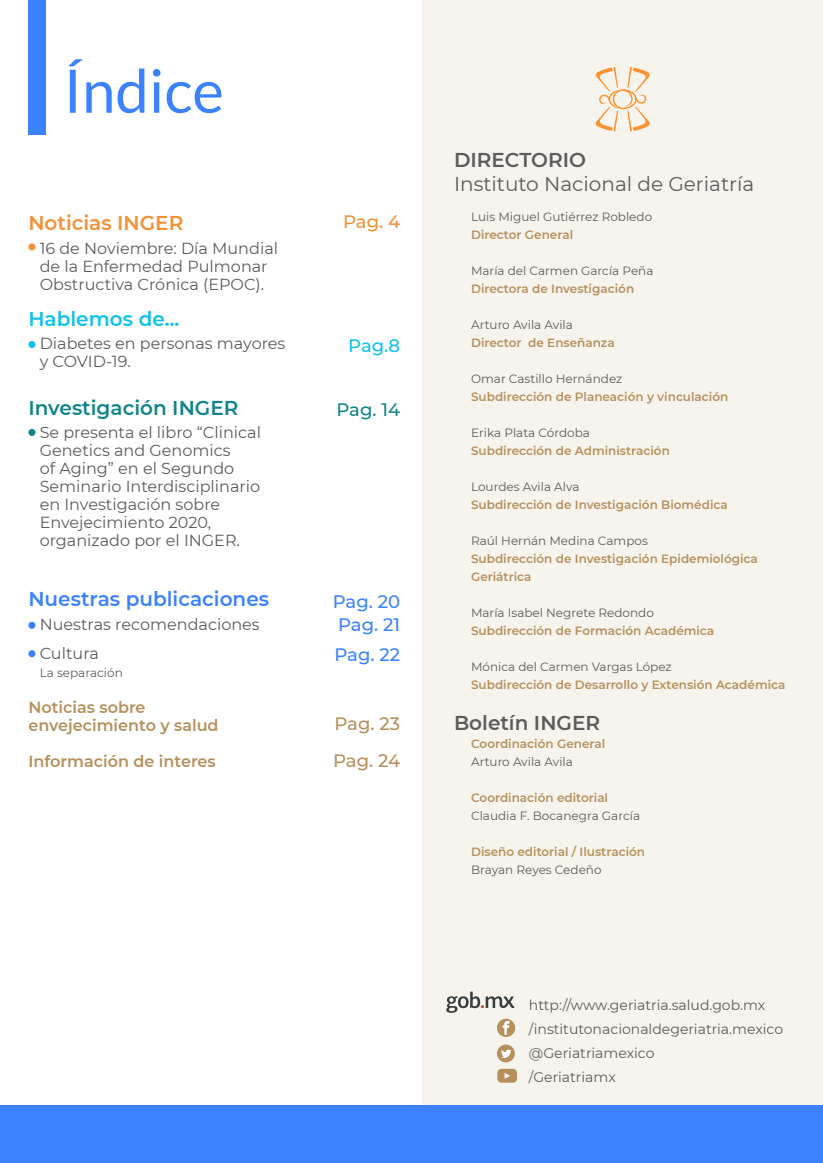
<style>
.page{position:relative;width:823px;height:1163px;background:#fff}
.page>*{position:absolute;margin:0;border:0;box-sizing:border-box;transform-origin:0 0}
.t1{font:60px "Lato";color:#3c82ff}
.t2{font:20px "Montserrat";color:#5c5c5c}
.t3{font:600 20px "Montserrat";color:#5c5c5c}
.t4{font:600 20px "Montserrat";color:#3c82ff}
.t5{font:600 20px "Montserrat";color:#128489}
.t6{font:600 20px "Montserrat";color:#f49036}
.t7{font:600 20px "Montserrat";color:#0fc1ee}
.t8{font:500 18px "Montserrat";color:#3c82ff}
.t9{font:500 18px "Montserrat";letter-spacing:-.005em;color:#b6905b}
.t10{font:500 18px "Montserrat";color:#128489}
.t11{font:500 18px "Montserrat";color:#f49036}
.t12{font:500 18px "Montserrat";color:#0fc1ee}
.t13{font:16px/18px "Montserrat";color:#5c5c5c}
.t14{font:600 16px/18px "Montserrat";color:#b6905b}
.t15{font:14px "Montserrat";color:#5c5c5c}
.t16{font:600 12px/18px "Montserrat";color:#b6905b}
.t17{font:12px "Montserrat";color:#5c5c5c}
</style>
<div class="page">
<div style="left:422px;top:0;width:400px;height:1106px;background:#f7f4ee"></div>
<div style="left:0;top:1105px;width:822px;height:57px;background:#3c82ff"></div>
<svg style="left:446px;top:991px;width:68px;height:21px"></svg>
<svg style="left:496px;top:1018px;width:19px;height:18px"></svg>
<svg style="left:502px;top:1020px;width:7px;height:14px"></svg>
<svg style="left:496px;top:1044px;width:18px;height:18px"></svg>
<svg style="left:500px;top:1049px;width:11px;height:8px"></svg>
<svg style="left:497px;top:1068px;width:19px;height:14px"></svg>
<div style="left:28px;top:0;width:18px;height:135px;background:#3c82ff"></div>
<div style="left:28px;top:243px;width:7px;height:7px;background:#f49036;border-radius:50%"></div>
<div style="left:28px;top:341px;width:7px;height:7px;background:#0fc1ee;border-radius:50%"></div>
<div style="left:28px;top:429px;width:7px;height:7px;background:#128489;border-radius:50%"></div>
<div style="left:28px;top:621px;width:7px;height:7px;background:#3c82ff;border-radius:50%"></div>
<div style="left:28px;top:650px;width:7px;height:7px;background:#3c82ff;border-radius:50%"></div>
<svg style="left:595px;top:67px;width:54px;height:64px"></svg>
<p class="t1" style="left:63px;top:58px;width:162px">Índice</p>
<p class="t6" style="left:28px;top:208px;width:156px">Noticias INGER</p>
<p class="t11" style="left:343px;top:209px;width:58px">Pag. 4</p>
<p class="t13" style="left:40px;top:238px;width:240px">16 de Noviembre: Día Mundial de la Enfermedad Pulmonar<br>Obstructiva Crónica (EPOC).</p>
<p class="t7" style="left:28px;top:304px;width:152px">Hablemos de...</p>
<p class="t13" style="left:40px;top:334px;width:247px">Diabetes en personas mayores y COVID-19.</p>
<p class="t5" style="left:28px;top:393px;width:211px">Investigación INGER</p>
<p class="t13" style="left:40px;top:423px;width:223px">Se presenta el libro “Clinical<br>Genetics and Genomics<br>of Aging” en el Segundo<br>Seminario Interdisciplinario en Investigación sobre<br>Envejecimiento 2020, organizado por el INGER.</p>
<p class="t12" style="left:348px;top:332px;width:53px">Pag.8</p>
<p class="t10" style="left:336px;top:397px;width:65px">Pag. 14</p>
<p class="t4" style="left:28px;top:584px;width:242px">Nuestras publicaciones</p>
<p class="t13" style="left:40px;top:614px;width:221px">Nuestras recomendaciones</p>
<p class="t13" style="left:40px;top:643px;width:61px">Cultura</p>
<p class="t17" style="left:40px;top:664px;width:85px">La separación</p>
<p class="t14" style="left:28px;top:697px;width:192px">Noticias sobre envejecimiento y salud</p>
<p class="t14" style="left:28px;top:751px;width:189px">Información de interes</p>
<p class="t8" style="left:333px;top:588px;width:69px">Pag. 20</p>
<p class="t8" style="left:338px;top:612px;width:63px">Pag. 21</p>
<p class="t8" style="left:334px;top:641px;width:67px">Pag. 22</p>
<p class="t9" style="left:334px;top:711px;width:67px">Pag. 23</p>
<p class="t9" style="left:333px;top:747px;width:68px">Pag. 24</p>
<p class="t3" style="left:454px;top:146px;width:133px">DIRECTORIO</p>
<p class="t2" style="left:454px;top:170px;width:301px">Instituto Nacional de Geriatría</p>
<p class="t17" style="left:471px;top:208px;width:182px">Luis Miguel Gutiérrez Robledo</p>
<p class="t16" style="left:471px;top:225px;width:103px">Director General</p>
<p class="t17" style="left:471px;top:262px;width:184px">María del Carmen García Peña</p>
<p class="t16" style="left:471px;top:279px;width:164px">Directora de Investigación</p>
<p class="t17" style="left:471px;top:316px;width:103px">Arturo Avila Avila</p>
<p class="t16" style="left:471px;top:333px;width:145px">Director de Enseñanza</p>
<p class="t17" style="left:471px;top:370px;width:153px">Omar Castillo Hernández</p>
<p class="t16" style="left:471px;top:387px;width:259px">Subdirección de Planeación y vinculación</p>
<p class="t17" style="left:471px;top:424px;width:120px">Erika Plata Córdoba</p>
<p class="t16" style="left:471px;top:441px;width:200px">Subdirección de Administración</p>
<p class="t17" style="left:471px;top:478px;width:110px">Lourdes Avila Alva</p>
<p class="t16" style="left:471px;top:495px;width:258px">Subdirección de Investigación Biomédica</p>
<p class="t17" style="left:471px;top:532px;width:178px">Raúl Hernán Medina Campos</p>
<p class="t16" style="left:471px;top:549px;width:288px">Subdirección de Investigación Epidemiológica<br>Geriátrica</p>
<p class="t17" style="left:471px;top:604px;width:184px">María Isabel Negrete Redondo</p>
<p class="t16" style="left:471px;top:621px;width:244px">Subdirección de Formación Académica</p>
<p class="t17" style="left:471px;top:658px;width:202px">Mónica del Carmen Vargas López</p>
<p class="t16" style="left:471px;top:675px;width:315px">Subdirección de Desarrollo y Extensión Académica</p>
<p class="t3" style="left:454px;top:708px;width:147px">Boletín INGER</p>
<p class="t16" style="left:471px;top:733px;width:136px">Coordinación General</p>
<p class="t17" style="left:471px;top:753px;width:103px">Arturo Avila Avila</p>
<p class="t16" style="left:471px;top:787px;width:138px">Coordinación editorial</p>
<p class="t17" style="left:471px;top:807px;width:170px">Claudia F. Bocanegra García</p>
<p class="t16" style="left:471px;top:841px;width:175px">Diseño editorial / Ilustración</p>
<p class="t17" style="left:471px;top:861px;width:132px">Brayan Reyes Cedeño</p>
<p class="t15" style="left:528px;top:995px;width:238px">http://www.geriatria.salud.gob.mx</p>
<p class="t15" style="left:528px;top:1019px;width:255px">/institutonacionaldegeriatria.mexico</p>
<p class="t15" style="left:528px;top:1043px;width:127px">@Geriatriamexico</p>
<p class="t15" style="left:528px;top:1067px;width:88px">/Geriatriamx</p>
</div>
